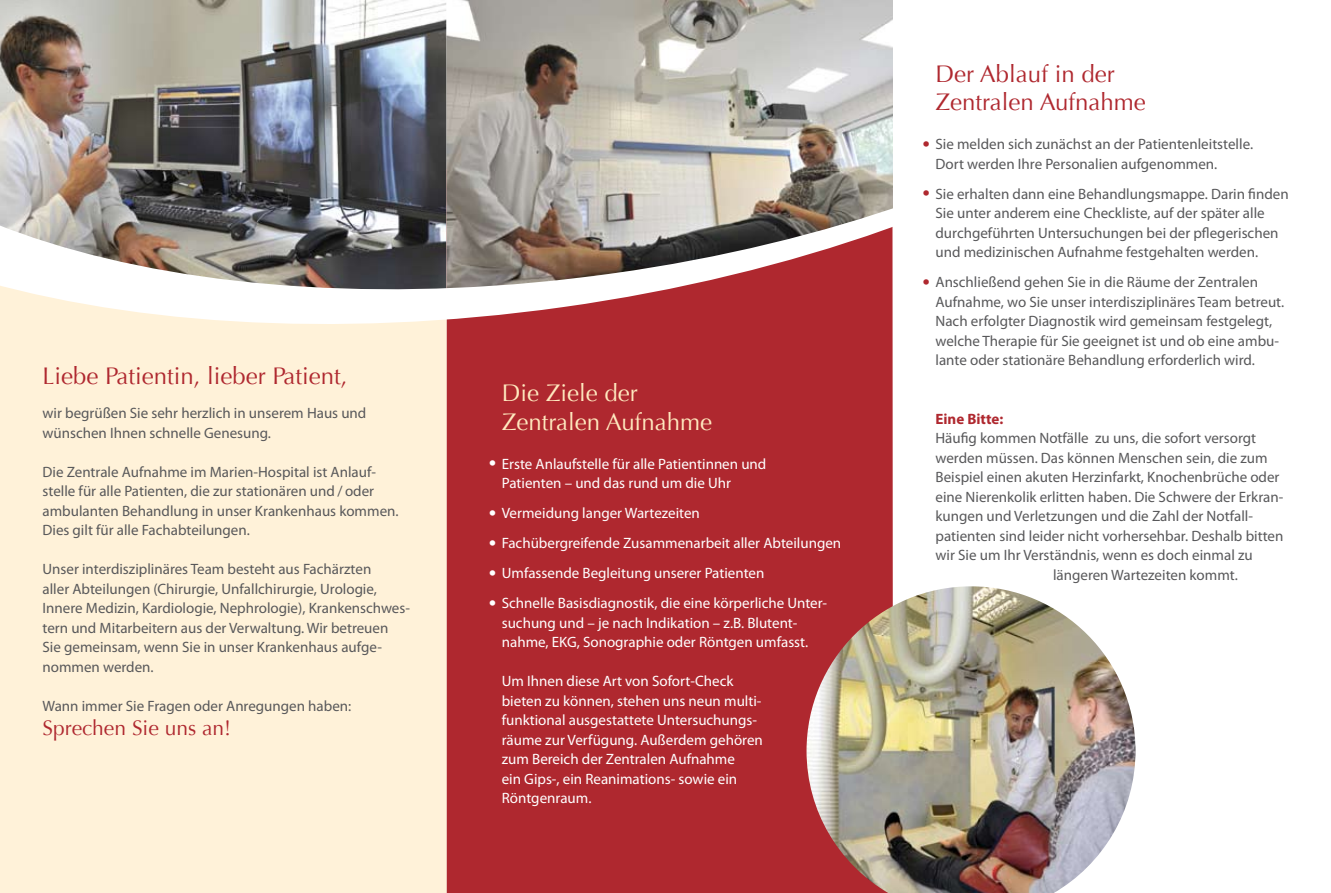
<style>
.page{position:relative;width:1331px;height:893px;background:#fff}
.page>*{position:absolute;margin:0;border:0;box-sizing:border-box;transform-origin:0 0}
.t1{font:24px/28.5px "Optima";color:#af282f}
.t2{font:24px/28.5px "Optima";color:#ffe9bf}
.t3{font:21px "Optima";color:#af282f}
.t4{font:15px/19.5px "Myriad Pro";color:#58585a}
.t5{font:15px/19.5px "Myriad Pro";color:#fff}
.t6{font:700 15px "Myriad Pro";color:#af282f}
.s1{font-family:"Neo Sans Pro";font-weight:500;font-size:16.5px}
.s2{font-family:"Neo Sans Pro";font-weight:500;font-size:16.5px;color:#af282f}
</style>
<div class="page">
<img style="left:0;top:0;width:446px;height:159px">
<div style="left:446px;top:343px;width:447px;height:550px;background:#af282f"></div>
<div style="left:0;top:343px;width:446px;height:550px;background:#fff2d9"></div>
<img style="left:446px;top:0;width:447px;height:159px">
<img style="left:0;top:159px;width:893px;height:184px">
<img style="left:806px;top:586px;width:329px;height:307px">
<h1 class="t1" style="left:43px;top:361px;width:307px">Liebe Patientin, lieber Patient,</h1>
<p class="t4" style="left:43px;top:403px;width:325px">wir begrüßen Sie sehr herzlich in unserem Haus und wünschen Ihnen schnelle Genesung.</p>
<p class="t4" style="left:43px;top:461px;width:358px">Die Zentrale Aufnahme im Marien-Hospital ist Anlauf&shy;stelle für alle Patienten, die zur stationären und / oder ambulanten Behandlung in unser Krankenhaus kommen.<br>Dies gilt für alle Fachabteilungen.</p>
<p class="t4" style="left:43px;top:559px;width:369px">Unser interdisziplinäres Team besteht aus Fachärzten<br>aller Abteilungen (Chirurgie, Unfallchirurgie, Urologie, Innere Medizin, Kardiologie, Nephrologie), Krankenschwes&shy;tern und Mitarbeitern aus der Verwaltung. Wir betreuen Sie gemeinsam, wenn Sie in unser Krankenhaus aufge&shy;nommen werden.</p>
<p class="t4" style="left:43px;top:695px;width:310px">Wann immer Sie Fragen oder Anregungen haben:</p>
<h2 class="t3" style="left:43px;top:715px;width:190px">Sprechen Sie uns an!</h2>
<h1 class="t2" style="left:502px;top:379px;width:212px">Die Ziele der<br>Zentralen Aufnahme</h1>
<p class="t5" style="left:502px;top:454px;width:266px;text-indent:-13px"><span class="s1">•</span> Erste Anlaufstelle für alle Patientinnen und<br>Patienten – und das rund um die Uhr</p>
<p class="t5" style="left:489px;top:503px;width:212px"><span class="s1">•</span> Vermeidung langer Wartezeiten</p>
<p class="t5" style="left:489px;top:533px;width:354px"><span class="s1">•</span> Fachübergreifende Zusammenarbeit aller Abteilungen</p>
<p class="t5" style="left:489px;top:563px;width:277px"><span class="s1">•</span> Umfassende Begleitung unserer Patienten</p>
<p class="t5" style="left:502px;top:593px;width:327px;text-indent:-13px"><span class="s1">•</span> Schnelle Basisdiagnostik, die eine körperliche Unter&shy;suchung und – je nach Indikation – z.B. Blutent&shy;nahme, EKG, Sonographie oder Röntgen umfasst.</p>
<p class="t5" style="left:502px;top:671px;width:263px">Um Ihnen diese Art von Sofort-Check bieten zu können, stehen uns neun multi&shy;funktional ausgestattete Untersuchungs&shy;räume zur Verfügung. Außerdem gehören zum Bereich der Zentralen Aufnahme<br>ein Gips-, ein Reanimations- sowie ein Röntgenraum.</p>
<h1 class="t1" style="left:935px;top:60px;width:212px">Der Ablauf in der<br>Zentralen Aufnahme</h1>
<p class="t4" style="left:935px;top:134px;width:319px;text-indent:-13px"><span class="s2">•</span> Sie melden sich zunächst an der Patientenleitstelle.<br>Dort werden Ihre Personalien aufgenommen.</p>
<p class="t4" style="left:935px;top:184px;width:355px;text-indent:-13px"><span class="s2">•</span> Sie erhalten dann eine Behandlungsmappe. Darin finden Sie unter anderem eine Checkliste, auf der später alle durchgeführten Untersuchungen bei der pflegerischen und medizinischen Aufnahme festgehalten werden.</p>
<p class="t4" style="left:935px;top:272px;width:350px;text-indent:-13px"><span class="s2">•</span> Anschließend gehen Sie in die Räume der Zentralen Aufnahme, wo Sie unser interdisziplinäres Team betreut.<br>Nach erfolgter Diagnostik wird gemeinsam festgelegt, welche Therapie für Sie geeignet ist und ob eine ambu&shy;lante oder stationäre Behandlung erforderlich wird.</p>
<p class="t6" style="left:935px;top:409px;width:69px">Eine Bitte:</p>
<p class="t4" style="left:935px;top:428px;width:322px">Häufig kommen Notfälle zu uns, die sofort versorgt</p>
<p class="t4" style="left:935px;top:448px;width:334px">werden müssen. Das können Menschen sein, die zum</p>
<p class="t4" style="left:935px;top:467px;width:345px">Beispiel einen akuten Herzinfarkt, Knochenbrüche oder</p>
<p class="t4" style="left:935px;top:487px;width:349px">eine Nierenkolik erlitten haben. Die Schwere der Erkran-</p>
<p class="t4" style="left:935px;top:506px;width:319px">kungen und Verletzungen und die Zahl der Notfall-</p>
<p class="t4" style="left:935px;top:526px;width:349px">patienten sind leider nicht vorhersehbar. Deshalb bitten</p>
<p class="t4" style="left:935px;top:545px;width:319px">wir Sie um Ihr Verständnis, wenn es doch einmal zu</p>
<p class="t4" style="left:1053px;top:565px;width:186px">längeren Wartezeiten kommt.</p>
</div>
